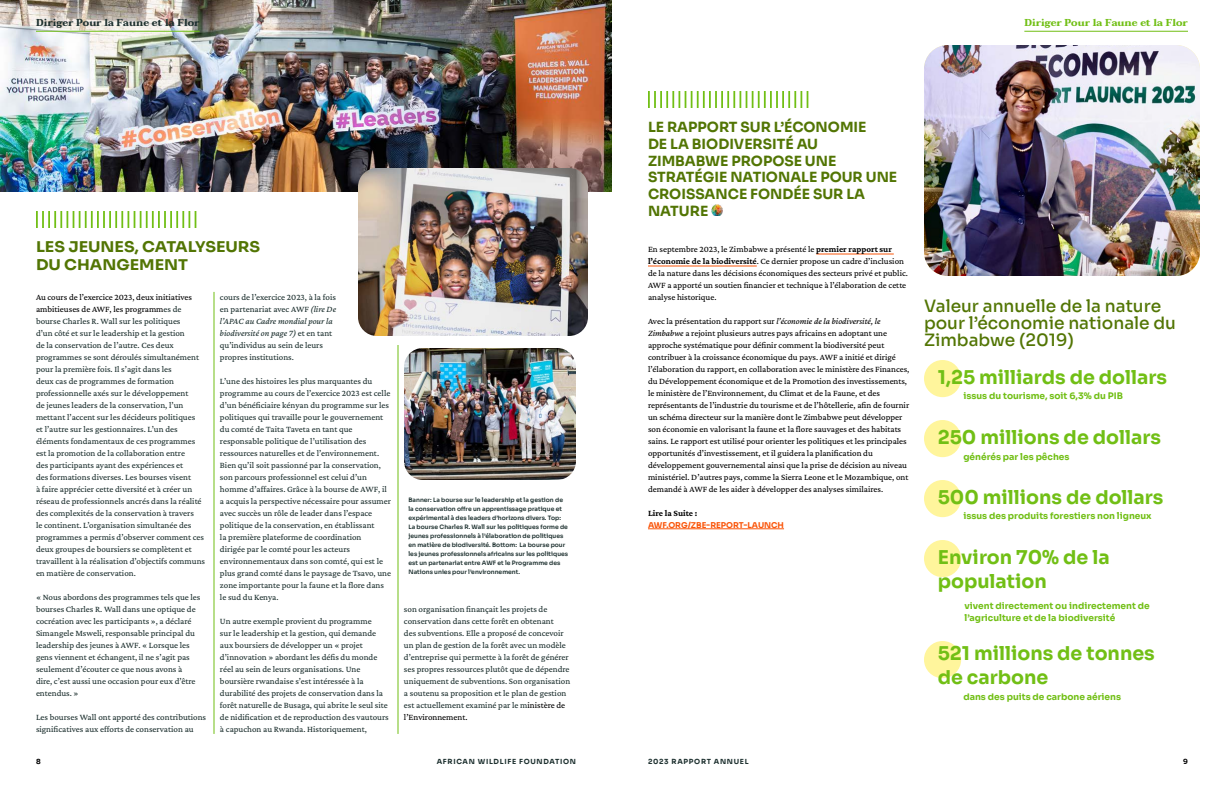
<style>
.page{position:relative;width:1224px;height:792px;background:#fff}
.page>*{position:absolute;margin:0;border:0;box-sizing:border-box;transform-origin:0 0}
.t1{font:700 19px/24px "Sora";color:#71bf15}
.t2{font:500 17px/17px "Sora";color:#527504}
.t3{font:700 14.8px/17.8px "Sora";color:#527504;scale:1.08 1}
.t4{font:700 14px/16.8px "Sora";color:#527504}
.t5{font:700 10px "Taviraj";color:#1d302f}
.t6{font:700 10px "Taviraj";color:#71bf15}
.t7{font:9px/12px "Crimson Pro";color:#1d302f}
.t8{font:9px/12px "Crimson Pro";color:#000}
.t9{font:700 9px/12px "Sora";color:#71bf15}
.t10{font:700 9px "Crimson Pro";color:#000}
.t11{font:700 8px "Sora";color:#fa560b}
.t12{font:700 7px "Sora";letter-spacing:.1em;color:#1d302f}
.t13{font:700 7px "Sora";color:#000}
.t14{font:600 6px/9px "Sora";color:#1d302f}
.s1{color:#000}
.s2{font-style:italic}
.s3{font-weight:700}
</style>
<div class="page">
<img style="left:0;top:0;width:612px;height:192px">
<img style="left:924px;top:45px;width:276px;height:231px">
<svg style="left:648px;top:91px;width:160px;height:17px"></svg>
<hr style="left:816px;top:254px;width:78px;height:1px;background:#fa560b">
<hr style="left:648px;top:266px;width:109px;height:1px;background:#fa560b">
<hr style="left:648px;top:529px;width:136px;height:1px;background:#fa560b">
<hr style="left:36px;top:31px;width:164px;height:1px;background:#71bf15">
<hr style="left:1024px;top:31px;width:164px;height:1px;background:#71bf15">
<svg style="left:36px;top:211px;width:160px;height:17px"></svg>
<hr style="left:214px;top:292px;width:1px;height:442px;background:#71bf15">
<hr style="left:398px;top:345px;width:1px;height:389px;background:#71bf15">
<img style="left:358px;top:168px;width:230px;height:168px">
<div style="left:924px;top:360px;width:37px;height:37px;background:#fff59c;border-radius:50%"></div>
<div style="left:924px;top:420px;width:37px;height:37px;background:#fff59c;border-radius:50%"></div>
<div style="left:924px;top:480px;width:37px;height:37px;background:#fff59c;border-radius:50%"></div>
<div style="left:924px;top:540px;width:37px;height:37px;background:#fff59c;border-radius:50%"></div>
<div style="left:924px;top:641px;width:37px;height:37px;background:#fff59c;border-radius:50%"></div>
<img style="left:404px;top:348px;width:172px;height:132px">
<svg style="left:711px;top:204px;width:12px;height:12px"></svg>
<p class="t5" style="left:36px;top:17px;width:165px">Diriger Pour la Faune et la Flor</p>
<p class="t6" style="left:1024px;top:17px;width:165px">Diriger Pour la Faune et la Flor</p>
<h3 class="t3" style="left:36px;top:236px;width:209px">LES JEUNES, CATALYSEURS<br>DU CHANGEMENT</h3>
<p class="t7" style="left:36px;top:291px;width:171px"><span class="s1">Au cours de l’exercice 2023, deux initiatives ambitieuses de AWF, les programm</span>es de bourse Charles R. Wall sur les politiques<br>d’un côté et sur le leadership et la gestion<br>de la conservation de l’autre. Ces deux programmes se sont déroulés simultanément pour la première fois. Il s’agit dans les<br>deux cas de programmes de formation professionnelle axés sur le développement<br>de jeunes leaders de la conservation, l’un mettant l’accent sur les décideurs politiques<br>et l’autre sur les gestionnaires. L’un des éléments fondamentaux de ces programmes est la promotion de la collaboration entre<br>des participants ayant des expériences et<br>des formations diverses. Les bourses visent<br>à faire apprécier cette diversité et à créer un réseau de professionnels ancrés dans la réalité des complexités de la conservation à travers<br>le continent. L’organisation simultanée des programmes a permis d’observer comment ces deux groupes de boursiers se complètent et travaillent à la réalisation d’objectifs communs en matière de conservation.</p>
<p class="t7" style="left:36px;top:591px;width:166px">« Nous abordons des programmes tels que les bourses Charles R. Wall dans une optique de cocréation avec les participants », a déclaré Simangele Msweli, responsable principal du leadership des jeunes à AWF. « Lorsque les gens viennent et échangent, il ne s’agit pas seulement d’écouter ce que nous avons à dire, c’est aussi une occasion pour eux d’être entendus. »</p>
<p class="t7" style="left:36px;top:711px;width:172px">Les bourses Wall ont apporté des contributions significatives aux efforts de conservation au</p>
<p class="t7" style="left:220px;top:291px;width:118px">cours de l’exercice 2023, à la fois en partenariat avec AWF <span class="s2">(lire De l’APAC au Cadre mondial pour la biodiversité on page 7)</span> et en tant qu’individus au sein de leurs propres institutions.</p>
<p class="t7" style="left:220px;top:375px;width:173px">L’une des histoires les plus marquantes du programme au cours de l’exercice 2023 est celle d’un bénéficiaire kényan du programme sur les politiques qui travaille pour le gouvernement du comté de Taita Taveta en tant que responsable politique de l’utilisation des ressources naturelles et de l’environnement.<br>Bien qu’il soit passionné par la conservation, son parcours professionnel est celui d’un homme d’affaires. Grâce à la bourse de AWF, il a acquis la perspective nécessaire pour assumer avec succès un rôle de leader dans l’espace politique de la conservation, en établissant<br>la première plateforme de coordination<br>dirigée par le comté pour les acteurs environnementaux dans son comté, qui est le plus grand comté dans le paysage de Tsavo, une zone importante pour la faune et la flore dans le sud du Kenya.</p>
<p class="t7" style="left:220px;top:615px;width:170px">Un autre exemple provient du programme<br>sur le leadership et la gestion, qui demande aux boursiers de développer un « projet d’innovation » abordant les défis du monde réel au sein de leurs organisations. Une boursière rwandaise s’est intéressée à la durabilité des projets de conservation dans la forêt naturelle de Busaga, qui abrite le seul site de nidification et de reproduction des vautours à capuchon au Rwanda. Historiquement,</p>
<p class="t14" style="left:408px;top:495px;width:161px">Banner: La bourse sur le leadership et la gestion de la conservation offre un apprentissage pratique et expérimental à des leaders d’horizons divers. Top:<br>La bourse Charles R. Wall sur les politiques forme de jeunes professionnels à l’élaboration de politiques en matière de biodiversité. Bottom: La bourse pour les jeunes professionnels africains sur les politiques est un partenariat entre AWF et le Programme des Nations unies pour l’environnement.</p>
<p class="t7" style="left:404px;top:603px;width:168px">son organisation finançait les projets de conservation dans cette forêt en obtenant<br>des subventions. Elle a proposé de concevoir un plan de gestion de la forêt avec un modèle d’entreprise qui permette à la forêt de générer ses propres ressources plutôt que de dépendre uniquement de subventions. Son organisation a soutenu sa proposition et le plan de gestion est actuellement examiné par le m<span class="s1">inistère de l’Environnement.</span></p>
<h3 class="t4" style="left:648px;top:117px;width:251px">LE RAPPORT SUR L’ÉCONOMIE<br>DE LA BIODIVERSITÉ AU<br>ZIMBABWE PROPOSE UNE<br>STRATÉGIE NATIONALE POUR UNE<br>CROISSANCE FONDÉE SUR LA<br>NATURE</h3>
<p class="t8" style="left:648px;top:243px;width:262px">En septembre 2023, le Zimbabwe a présenté le <span class="s3">premier rapport sur l’économie de la biodiversité</span>. Ce dernier propose un cadre d’inclusion de la nature dans les décisions économiques des secteurs privé et public.<br>AWF a apporté un soutien financier et technique à l’élaboration de cette analyse historique.</p>
<p class="t8" style="left:648px;top:315px;width:263px">Avec la présentation du rapport sur <span class="s2">l’économie de la biodiversité, le Zimbabwe</span> a rejoint plusieurs autres pays africains en adoptant une approche systématique pour définir comment la biodiversité peut contribuer à la croissance économique du pays. AWF a initié et dirigé l’élaboration du rapport, en collaboration avec le ministère des Finances, du Développement économique et de la Promotion des investissements, le ministère de l’Environnement, du Climat et de la Faune, et des représentants de l’industrie du tourisme et de l’hôtellerie, afin de fournir un schéma directeur sur la manière dont le Zimbabwe peut développer son économie en valorisant la faune et la flore sauvages et des habitats sains. Le rapport est utilisé pour orienter les politiques et les principales opportunités d’investissement, et il guidera la planification du développement gouvernemental ainsi que la prise de décision au niveau ministériel. D’autres pays, comme la Sierra Leone et le Mozambique, ont demandé à AWF de les aider à développer des analyses similaires.</p>
<p class="t10" style="left:648px;top:507px;width:51px">Lire la Suite :</p>
<p class="t11" style="left:648px;top:518px;width:138px">AWF.ORG/ZBE-REPORT-LAUNCH</p>
<h2 class="t2" style="left:924px;top:296px;width:254px">Valeur annuelle de la nature pour l’économie nationale du<br>Zimbabwe (2019)</h2>
<h1 class="t1" style="left:938px;top:364px;width:231px">1,25 milliards de dollars</h1>
<p class="t9" style="left:963px;top:389px;width:161px">issus du tourisme, soit 6,3% du PIB</p>
<h1 class="t1" style="left:938px;top:424px;width:225px">250 millions de dollars</h1>
<p class="t9" style="left:963px;top:450px;width:108px">générés par les pêches</p>
<h1 class="t1" style="left:938px;top:484px;width:227px">500 millions de dollars</h1>
<p class="t9" style="left:963px;top:509px;width:190px">issus des produits forestiers non ligneux</p>
<h1 class="t1" style="left:938px;top:544px;width:173px">Environ 70% de la population</h1>
<p class="t9" style="left:965px;top:599px;width:187px">vivent directement ou indirectement de l’agriculture et de la biodiversité</p>
<h1 class="t1" style="left:938px;top:640px;width:219px">521 millions de tonnes de carbone</h1>
<p class="t9" style="left:963px;top:690px;width:159px">dans des puits de carbone aériens</p>
<p class="t13" style="left:36px;top:756px;width:6px">8</p>
<p class="t12" style="left:437px;top:756px;width:141px">AFRICAN WILDLIFE FOUNDATION</p>
<p class="t12" style="left:648px;top:756px;width:102px">2023 RAPPORT ANNUEL</p>
<p class="t13" style="left:1183px;top:756px;width:6px">9</p>
</div>
